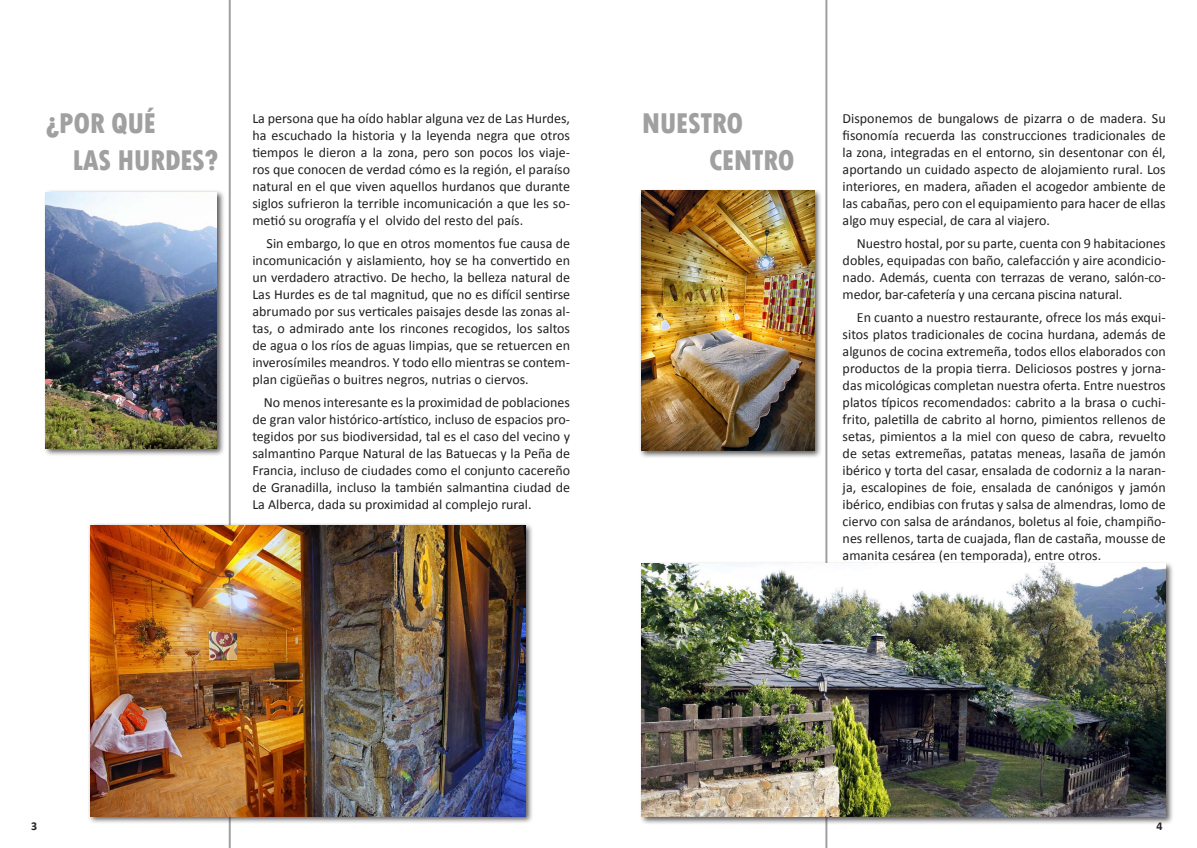
<style>
.page{position:relative;width:1197px;height:848px;background:#fff}
.page>*{position:absolute;margin:0;border:0;box-sizing:border-box;transform-origin:0 0}
.t1{font:800 condensed 30px/36.3px "Tw Cen";letter-spacing:-.02em;color:#a0a0a0}
.t2{font:14px/17px "Calibri";color:#231f20;text-align:justify}
.t3{font:700 12px "Calibri";color:#231f20}
</style>
<div class="page">
<hr style="left:825px;top:0;width:2px;height:848px;background:#a0a0a0">
<div style="left:639px;top:561px;width:539px;height:268px;background:#231f20;opacity:.75"></div>
<img style="left:641px;top:563px;width:524px;height:253px">
<hr style="left:229px;top:0;width:2px;height:848px;background:#a0a0a0">
<div style="left:43px;top:189px;width:186px;height:273px;background:#231f20;opacity:.75"></div>
<img style="left:46px;top:192px;width:171px;height:257px">
<div style="left:87px;top:522px;width:451px;height:307px;background:#231f20;opacity:.75"></div>
<img style="left:90px;top:525px;width:435px;height:291px">
<div style="left:638px;top:188px;width:188px;height:275px;background:#231f20;opacity:.75"></div>
<img style="left:641px;top:191px;width:173px;height:259px">
<h1 class="t1" style="left:72px;top:106px;width:148px;text-indent:-27px">¿POR QUÉ<br>LAS HURDES?</h1>
<p class="t2" style="left:252px;top:110px;width:319px">La persona que ha oído hablar alguna vez de Las Hurdes, ha escuchado la historia y la leyenda negra que otros tiempos le dieron a la zona, pero son pocos los viaje&shy;ros que conocen de verdad cómo es la región, el paraíso natural en el que viven aquellos hurdanos que durante siglos sufrieron la terrible incomunicación a que les so&shy;metió su orografía y el olvido del resto del país.</p>
<p class="t2" style="left:252px;top:235px;width:319px;text-indent:14px">Sin embargo, lo que en otros momentos fue causa de incomunicación y aislamiento, hoy se ha convertido en un verdadero atractivo. De hecho, la belleza natural de Las Hurdes es de tal magnitud, que no es difícil sentirse abrumado por sus verticales paisajes desde las zonas al&shy;tas, o admirado ante los rincones recogidos, los saltos de agua o los ríos de aguas limpias, que se retuercen en inverosímiles meandros. Y todo ello mientras se contem&shy;plan cigüeñas o buitres negros, nutrias o ciervos.</p>
<p class="t2" style="left:252px;top:393px;width:319px;text-indent:11px">No menos interesante es la proximidad de poblaciones de gran valor histórico-artístico, incluso de espacios pro&shy;tegidos por sus biodiversidad, tal es el caso del vecino y salmantino Parque Natural de las Batuecas y la Peña de Francia, incluso de ciudades como el conjunto cacereño de Granadilla, incluso la también salmantina ciudad de La Alberca, dada su proximidad al complejo rural.</p>
<h1 class="t1" style="left:709px;top:106px;width:87px;text-indent:-68px">NUESTRO<br>CENTRO</h1>
<p class="t2" style="left:842px;top:110px;width:324px">Disponemos de bungalows de pizarra o de madera. Su fisonomía recuerda las construcciones tradicionales de la zona, integradas en el entorno, sin desentonar con él, aportando un cuidado aspecto de alojamiento rural. Los interiores, en madera, añaden el acogedor ambiente de las cabañas, pero con el equipamiento para hacer de ellas algo muy especial, de cara al viajero.</p>
<p class="t2" style="left:842px;top:235px;width:324px;text-indent:14px">Nuestro hostal, por su parte, cuenta con 9 habitaciones dobles, equipadas con baño, calefacción y aire acondicio&shy;nado. Además, cuenta con terrazas de verano, salón-co&shy;medor, bar-cafetería y una cercana piscina natural.</p>
<p class="t2" style="left:842px;top:308px;width:324px;text-indent:14px">En cuanto a nuestro restaurante, ofrece los más exqui&shy;sitos platos tradicionales de cocina hurdana, además de algunos de cocina extremeña, todos ellos elaborados con productos de la propia tierra. Deliciosos postres y jorna&shy;das micológicas completan nuestra oferta. Entre nuestros platos típicos recomendados: cabrito a la brasa o cuchi&shy;frito, paletilla de cabrito al horno, pimientos rellenos de setas, pimientos a la miel con queso de cabra, revuelto de setas extremeñas, patatas meneas, lasaña de jamón ibérico y torta del casar, ensalada de codorniz a la naran&shy;ja, escalopines de foie, ensalada de canónigos y jamón ibérico, endibias con frutas y salsa de almendras, lomo de ciervo con salsa de arándanos, boletus al foie, champiño&shy;nes rellenos, tarta de cuajada, flan de castaña, mousse de amanita cesárea (en temporada), entre otros.</p>
<p class="t3" style="left:31px;top:818px;width:8px">3</p>
<p class="t3" style="left:1156px;top:818px;width:8px">4</p>
</div>
